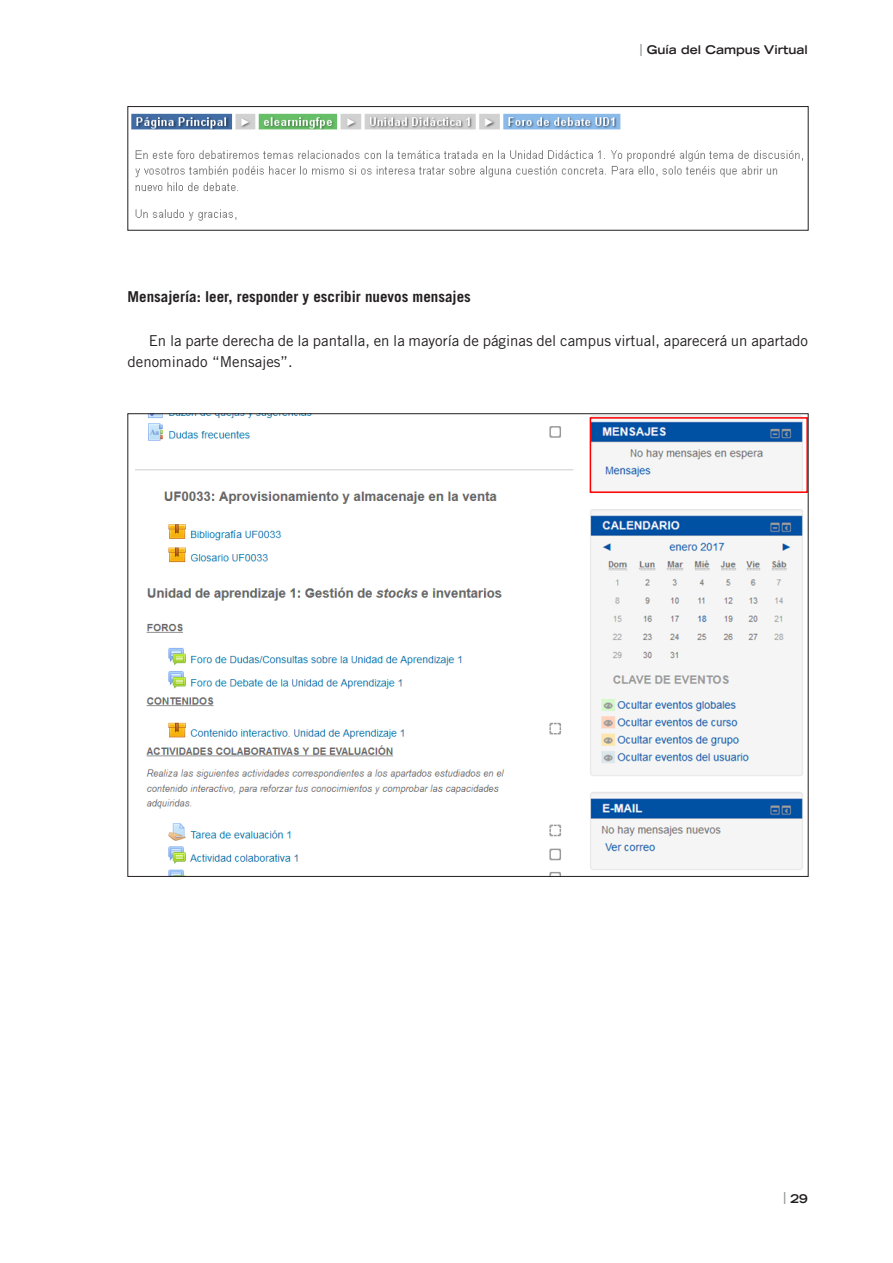
<style>
.page{position:relative;width:893px;height:1263px;background:#fff}
.page>*{position:absolute;margin:0;border:0;box-sizing:border-box;transform-origin:0 0}
.Cuerpo_de_parrafo{font:15px/21.8px "Trade Gothic LT Std";color:#231f20}
._3º_titulo{font:700 15px "Trade Gothic LT Std";color:#231f20}
.t1{font:700 expanded 12px "Trade Gothic LT Std";color:#231f20}
.s1{color:#939598}
</style>
<div class="page">
<img style="left:131px;top:113px;width:672px;height:108px">
<div style="left:128px;top:106px;width:680px;height:124px;border:1px solid #231f20"></div>
<img style="left:135px;top:415px;width:668px;height:460px">
<div style="left:590px;top:417px;width:218px;height:76px;border:2px solid #f00"></div>
<p class="t1" style="left:640px;top:42px;width:170px"><span class="s1">|</span> Guía del Campus Virtual</p>
<p class="_3º_titulo" style="left:128px;top:287px;width:345px">Mensajería: leer, responder y escribir nuevos mensajes</p>
<p class="Cuerpo_de_parrafo" style="left:128px;top:329px;width:682px;text-indent:21px">En la parte derecha de la pantalla, en la mayoría de páginas del campus virtual, aparecerá un apartado denominado “Mensajes”.</p>
<p class="t1" style="left:784px;top:1190px;width:26px"><span class="s1">|</span> 29</p>
</div>
